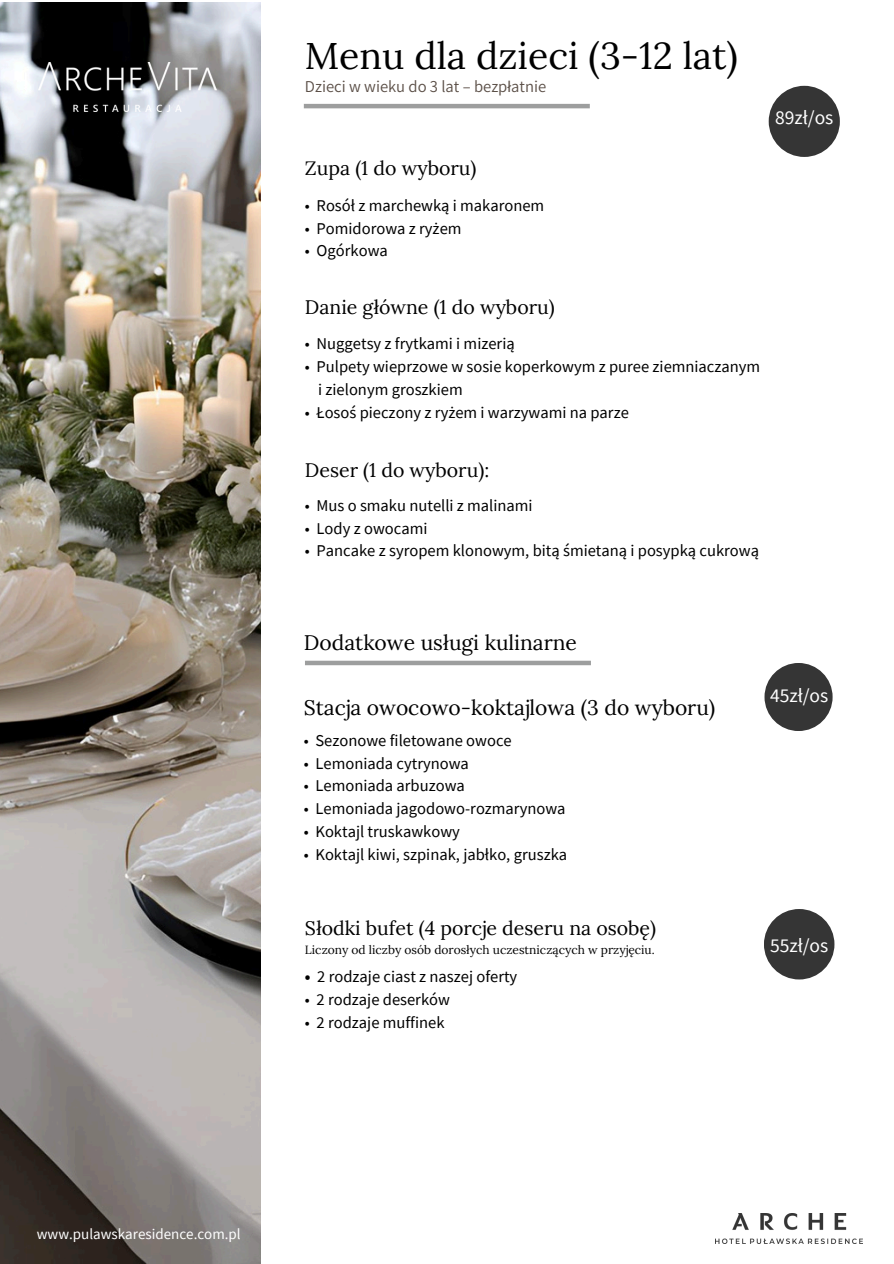
<style>
.page{position:relative;width:894px;height:1264px;background:#fff}
.page>*{position:absolute;margin:0;border:0;box-sizing:border-box;transform-origin:0 0}
.t1{font:37.35px "Lora";color:#000}
.t2{font:21px "Lora";color:#000}
.t3{font:19.5px "Lora";color:#000}
.t4{font:19.5px "Source Sans Pro";color:#fff}
.t5{font:16.5px/22.8px "Source Sans Pro";color:#000}
.t6{font:15px "Source Sans Pro";color:#fff}
.t7{font:14.85px "Source Han Sans JP";color:#5b4f47}
.t8{font:12px "Lora";color:#000}
.s1{font-family:"Noto Sans"}
.s2{font-weight:700}
</style>
<div class="page">
<img style="left:0;top:3px;width:260px;height:1260px">
<svg style="left:768px;top:86px;width:71px;height:71px;fill:#353535"></svg>
<hr style="left:304px;top:104px;width:285px;height:4px;background:#9d9e9e">
<div style="left:305px;top:660px;width:285px;height:5px;background:#9d9e9e"></div>
<img style="left:38px;top:62px;width:178px;height:50px">
<svg style="left:764px;top:663px;width:67px;height:67px;fill:#353535"></svg>
<svg style="left:764px;top:909px;width:70px;height:70px;fill:#353535"></svg>
<img style="left:715px;top:1213px;width:147px;height:30px">
<h3 class="t1" style="left:305px;top:31px;width:434px">Menu dla dzieci (3-12 lat)</h3>
<h2 class="t7" style="left:305px;top:74px;width:243px">Dzieci w wieku do 3 lat – bezp<span class="s1">ł</span>atnie</h2>
<p class="t3" style="left:305px;top:156px;width:173px">Zupa (1 do wyboru)</p>
<p class="t5" style="left:305px;top:194px;width:241px">• Rosół z marchewką i makaronem</p>
<p class="t5" style="left:305px;top:216px;width:158px">• Pomidorowa z ryżem</p>
<p class="t5" style="left:305px;top:239px;width:84px">• Ogórkowa</p>
<h1 class="t3" style="left:305px;top:294px;width:251px">Danie główne (1 do wyboru)</h1>
<h3 class="t5" style="left:305px;top:332px;width:211px">• Nuggetsy z frytkami i mizerią</h3>
<h3 class="t5" style="left:318px;top:355px;width:443px;text-indent:-13px">• Pulpety wieprzowe w sosie koperkowym z puree ziemniaczanym i zielonym groszkiem</h3>
<h3 class="t5" style="left:305px;top:400px;width:325px">• Łosoś pieczony z ryżem i warzywami na parze</h3>
<p class="t3" style="left:305px;top:457px;width:186px">Deser (1 do wyboru):</p>
<h2 class="t5" style="left:305px;top:493px;width:229px">• Mus o smaku nutelli z malinami</h2>
<h2 class="t5" style="left:305px;top:516px;width:124px">• Lody z owocami</h2>
<h2 class="t5" style="left:305px;top:539px;width:455px">• Pancake z syropem klonowym, bitą śmietaną i posypką cukrową</h2>
<h3 class="t4" style="left:774px;top:105px;width:60px">89zł/os</h3>
<h2 class="t2" style="left:304px;top:629px;width:274px">Dodatkowe usługi kulinarne</h2>
<h3 class="t2" style="left:304px;top:694px;width:413px">Stacja owocowo-koktajlowa (3 do wyboru)</h3>
<h2 class="t5" style="left:304px;top:728px;width:209px">• Sezonowe filetowane owoce</h2>
<h2 class="t5" style="left:304px;top:751px;width:166px">• Lemoniada cytrynowa</h2>
<h2 class="t5" style="left:304px;top:774px;width:162px">• Lemoniada arbuzowa</h2>
<h2 class="t5" style="left:304px;top:797px;width:263px">• Lemoniada jagodowo-rozmarynowa</h2>
<h2 class="t5" style="left:304px;top:820px;width:157px">• Koktajl truskawkowy</h2>
<h2 class="t5" style="left:304px;top:842px;width:265px">• Koktajl kiwi, szpinak, jabłko, gruszka</h2>
<h2 class="t3" style="left:305px;top:915px;width:352px">Słodki bufet (4 porcje deseru na osobę)</h2>
<h3 class="t8" style="left:305px;top:941px;width:351px">Liczony od liczby osób dorosłych uczestniczących w przyjęciu.</h3>
<p class="t5" style="left:305px;top:965px;width:214px"><span class="s2">•</span> 2 rodzaje ciast z naszej oferty</p>
<p class="t5" style="left:305px;top:988px;width:146px">• 2 rodzaje deserków</p>
<p class="t5" style="left:305px;top:1011px;width:141px">• 2 rodzaje muffinek</p>
<p class="t4" style="left:769px;top:683px;width:60px">45zł/os</p>
<p class="t4" style="left:769px;top:932px;width:60px">55zł/os</p>
<h3 class="t6" style="left:37px;top:1223px;width:205px">www.pulawskaresidence.com.pl</h3>
</div>
